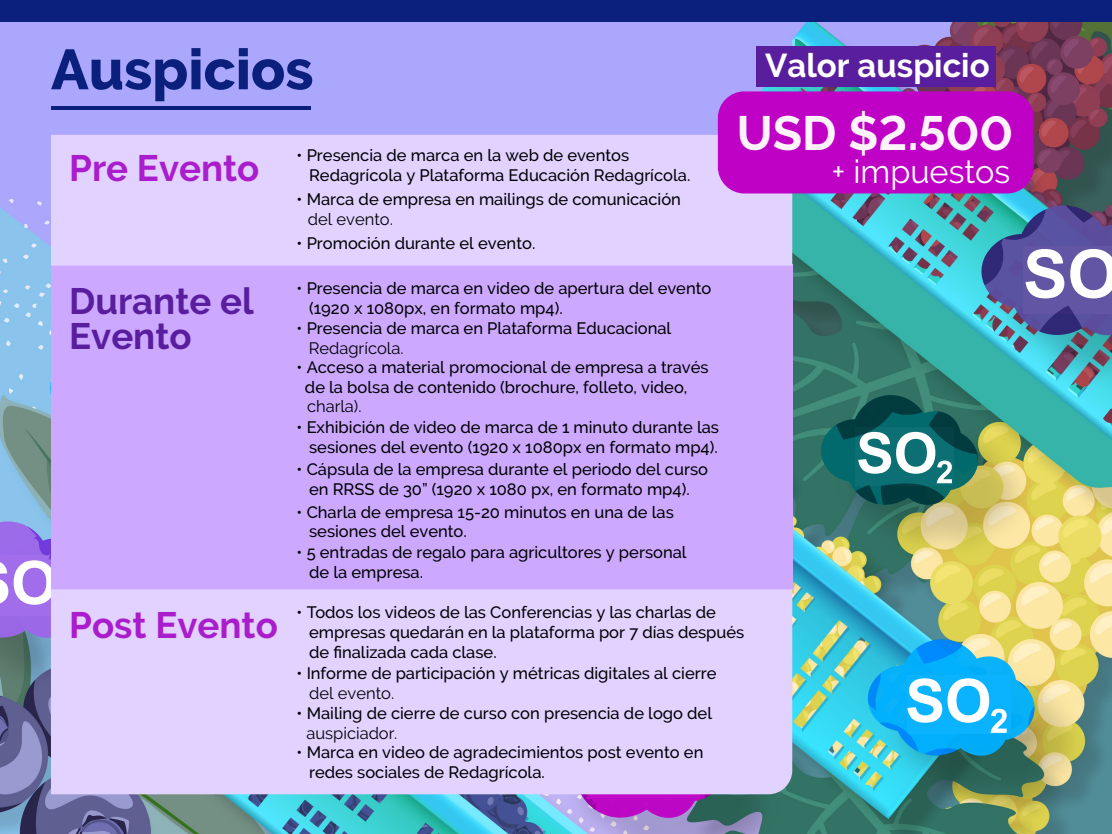
<style>
.page{position:relative;width:1112px;height:834px;background:#fff}
.page>*{position:absolute;margin:0;border:0;box-sizing:border-box;transform-origin:0 0}
.t1{font:800 56.4px "Raleway";color:#0a207c}
.t2{font:700 48px "Raleway";color:#fff3fb}
.t3{font:700 36.65px "Raleway";color:#aa1dcc}
.t4{font:700 36.65px/34.7px "Raleway";color:#591e9e}
.t5{font:700 33px "Raleway";color:#fff}
.t6{font:32.4px "Raleway";color:#fff}
.t7{font:500 16.5px/19.8px "Raleway";color:#000}
.t8{font:16.5px "Raleway";color:#000}
</style>
<div class="page">
<img style="left:0;top:21px;width:1112px;height:189px">
<img style="left:0;top:210px;width:1112px;height:624px">
<svg style="left:981px;top:205px;width:131px;height:133px;background:#6677ab"></svg>
<svg style="left:821px;top:394px;width:157px;height:113px;background:#337670"></svg>
<svg style="left:868px;top:639px;width:167px;height:119px;background:#44b9e3"></svg>
<svg style="left:0;top:521px;width:51px;height:117px"></svg>
<svg style="left:548px;top:794px;width:178px;height:24px;background:#a04dbd"></svg>
<div style="left:0;top:0;width:1112px;height:21px;background:#0a207c"></div>
<div style="left:51px;top:265px;width:741px;height:325px;background:#cca9ff"></div>
<hr style="left:51px;top:106px;width:259px;height:4px;background:#0a207c">
<div style="left:51px;top:589px;width:741px;height:205px;background:#e1d2ff"></div>
<div style="left:51px;top:135px;width:741px;height:131px;background:#e1d2ff"></div>
<div style="left:718px;top:91px;width:316px;height:102px;background:#be01c5;border-radius:26px"></div>
<div style="left:756px;top:47px;width:240px;height:40px;background:#591e9e"></div>
<h1 class="t1" style="left:51px;top:37px;width:264px">Auspicios</h1>
<h3 class="t3" style="left:69px;top:147px;width:192px">Pre Evento</h3>
<p class="t7" style="left:309px;top:146px;width:383px;text-indent:-13px">• Presencia de marca en la web de eventos<br>Redagrícola y Plataforma Educación Redagrícola.</p>
<p class="t7" style="left:297px;top:189px;width:386px">• Marca de empresa en mailings de comunicación</p>
<p class="t7" style="left:297px;top:233px;width:240px">• Promoción durante el evento.</p>
<p class="t8" style="left:308px;top:210px;width:86px">del evento.</p>
<h3 class="t4" style="left:69px;top:284px;width:186px">Durante el<br>Evento</h3>
<p class="t7" style="left:309px;top:278px;width:404px;text-indent:-13px">• Presencia de marca en video de apertura del evento (1920 x 1080px, en formato mp4).</p>
<p class="t7" style="left:297px;top:318px;width:376px">• Presencia de marca en Plataforma Educacional</p>
<p class="t8" style="left:309px;top:338px;width:96px">Redagrícola.</p>
<p class="t7" style="left:305px;top:358px;width:405px;text-indent:-8px">• Acceso a material promocional de empresa a través de la bolsa de contenido (brochure, folleto, video,</p>
<p class="t7" style="left:297px;top:417px;width:424px;text-align:right">• Exhibición de video de marca de 1 minuto durante las sesiones del evento (1920 x 1080px en formato mp4).</p>
<p class="t7" style="left:297px;top:459px;width:413px;text-align:center">• Cápsula de la empresa durante el periodo del curso en RRSS de 30” (1920 x 1080 px, en formato mp4).</p>
<p class="t8" style="left:307px;top:397px;width:56px">charla).</p>
<p class="t7" style="left:309px;top:502px;width:366px;text-indent:-13px">• Charla de empresa 15-20 minutos en una de las sesiones del evento.</p>
<p class="t7" style="left:309px;top:542px;width:379px;text-indent:-13px">• 5 entradas de regalo para agricultores y personal de la empresa.</p>
<h3 class="t5" style="left:765px;top:47px;width:226px">Valor auspicio</h3>
<h2 class="t2" style="left:737px;top:105px;width:278px">USD $2.500</h2>
<h3 class="t6" style="left:832px;top:153px;width:180px">+ impuestos</h3>
<h3 class="t3" style="left:69px;top:604px;width:210px">Post Evento</h3>
<p class="t7" style="left:309px;top:602px;width:437px;text-indent:-13px">• Todos los videos de las Conferencias y las charlas de empresas quedarán en la plataforma por 7 días después de finalizada cada clase.</p>
<p class="t7" style="left:297px;top:663px;width:421px">• Informe de participación y métricas digitales al cierre</p>
<p class="t8" style="left:309px;top:684px;width:86px">del evento.</p>
<p class="t7" style="left:297px;top:703px;width:417px">• Mailing de cierre de curso con presencia de logo del</p>
<p class="t8" style="left:306px;top:723px;width:92px">auspiciador.</p>
<p class="t7" style="left:309px;top:743px;width:396px;text-indent:-12px">• Marca en video de agradecimientos post evento en redes sociales de Redagrícola.</p>
</div>
